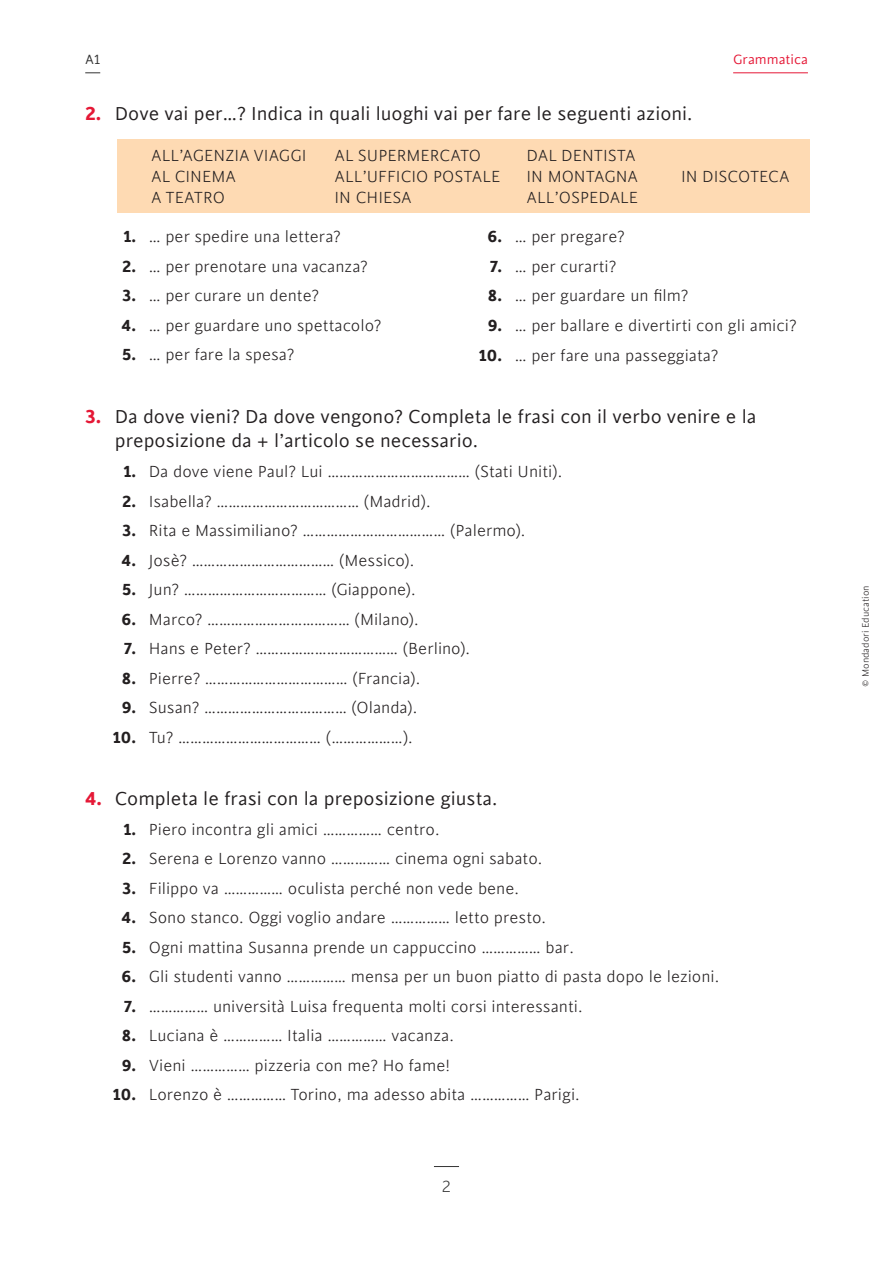
<style>
.page{position:relative;width:893px;height:1263px;background:#fff}
.page>*{position:absolute;margin:0;border:0;box-sizing:border-box;transform-origin:0 0}
.t1{font:21px/24px "Cinta";color:#231f20}
.t2{font:300 18px "Cinta";color:#231f20}
.t3{font:300 18px "Cinta";color:#333}
.t4{font:15px "Cinta";color:#e51836}
.t5{font:15px "Cinta";color:#333}
.t6{font:300 10.5px "Cinta";color:#231f20}
.s1{font-weight:700;color:#e51836}
.s2{font-weight:700}
</style>
<div class="page">
<svg style="left:434px;top:1166px;width:25px;height:1px"></svg>
<hr style="left:733px;top:72px;width:75px;height:1px;background:#e51836">
<svg style="left:85px;top:72px;width:15px;height:1px"></svg>
<div style="left:117px;top:139px;width:693px;height:73px;background:#fedab3"></div>
<p class="t5" style="left:85px;top:51px;width:16px">A1</p>
<p class="t4" style="left:733px;top:51px;width:76px">Grammatica</p>
<p class="t1" style="left:85px;top:102px;width:609px"><span class="s1">2.</span> Dove vai per…? Indica in quali luoghi vai per fare le seguenti azioni.</p>
<p class="t2" style="left:151px;top:145px;width:157px">ALL’AGENZIA VIAGGI</p>
<p class="t2" style="left:334px;top:145px;width:148px">AL SUPERMERCATO</p>
<p class="t2" style="left:526px;top:145px;width:111px">DAL DENTISTA</p>
<p class="t2" style="left:151px;top:166px;width:86px">AL CINEMA</p>
<p class="t2" style="left:334px;top:166px;width:167px">ALL’UFFICIO POSTALE</p>
<p class="t2" style="left:527px;top:166px;width:113px">IN MONTAGNA</p>
<p class="t2" style="left:681px;top:166px;width:110px">IN DISCOTECA</p>
<p class="t2" style="left:151px;top:187px;width:75px">A TEATRO</p>
<p class="t2" style="left:334px;top:187px;width:79px">IN CHIESA</p>
<p class="t2" style="left:527px;top:187px;width:113px">ALL’OSPEDALE</p>
<p class="t2" style="left:123px;top:227px;width:219px"><span class="s2">1.</span> … per spedire una lettera?</p>
<p class="t2" style="left:122px;top:256px;width:247px"><span class="s2">2.</span> … per prenotare una vacanza?</p>
<p class="t2" style="left:122px;top:286px;width:198px"><span class="s2">3.</span> … per curare un dente?</p>
<p class="t2" style="left:122px;top:315px;width:261px"><span class="s2">4.</span> … per guardare uno spettacolo?</p>
<p class="t2" style="left:122px;top:345px;width:174px"><span class="s2">5.</span> … per fare la spesa?</p>
<p class="t2" style="left:487px;top:227px;width:139px"><span class="s2">6.</span> … per pregare?</p>
<p class="t2" style="left:490px;top:256px;width:128px"><span class="s2">7.</span> … per curarti?</p>
<p class="t2" style="left:488px;top:286px;width:202px"><span class="s2">8.</span> … per guardare un film?</p>
<p class="t2" style="left:488px;top:315px;width:310px"><span class="s2">9.</span> … per ballare e divertirti con gli amici?</p>
<p class="t2" style="left:479px;top:346px;width:241px"><span class="s2">10.</span> … per fare una passeggiata?</p>
<p class="t1" style="left:115px;top:406px;width:643px;text-indent:-30px"><span class="s1">3.</span> Da dove vieni? Da dove vengono? Completa le frasi con il verbo venire e la preposizione da + l’articolo se necessario.</p>
<p class="t2" style="left:123px;top:462px;width:440px"><span class="s2">1.</span> Da dove viene Paul? Lui ……………………………… (Stati Uniti).</p>
<p class="t2" style="left:122px;top:491px;width:310px"><span class="s2">2.</span> Isabella? ……………………………… (Madrid).</p>
<p class="t2" style="left:122px;top:521px;width:405px"><span class="s2">3.</span> Rita e Massimiliano? ……………………………… (Palermo).</p>
<p class="t2" style="left:122px;top:550px;width:294px"><span class="s2">4.</span> Josè? ……………………………… (Messico).</p>
<p class="t2" style="left:122px;top:580px;width:295px"><span class="s2">5.</span> Jun? ……………………………… (Giappone).</p>
<p class="t2" style="left:122px;top:609px;width:299px"><span class="s2">6.</span> Marco? ……………………………… (Milano).</p>
<p class="t2" style="left:124px;top:639px;width:348px"><span class="s2">7.</span> Hans e Peter? ……………………………… (Berlino).</p>
<p class="t2" style="left:122px;top:668px;width:300px"><span class="s2">8.</span> Pierre? ……………………………… (Francia).</p>
<p class="t2" style="left:122px;top:698px;width:297px"><span class="s2">9.</span> Susan? ……………………………… (Olanda).</p>
<p class="t2" style="left:113px;top:727px;width:301px"><span class="s2">10.</span> Tu? ……………………………… (………………).</p>
<p class="t1" style="left:85px;top:787px;width:414px"><span class="s1">4.</span> Completa le frasi con la preposizione giusta.</p>
<p class="t2" style="left:123px;top:819px;width:318px"><span class="s2">1.</span> Piero incontra gli amici …………… centro.</p>
<p class="t2" style="left:122px;top:849px;width:422px"><span class="s2">2.</span> Serena e Lorenzo vanno …………… cinema ogni sabato.</p>
<p class="t2" style="left:122px;top:878px;width:398px"><span class="s2">3.</span> Filippo va …………… oculista perché non vede bene.</p>
<p class="t2" style="left:122px;top:908px;width:426px"><span class="s2">4.</span> Sono stanco. Oggi voglio andare …………… letto presto.</p>
<p class="t2" style="left:122px;top:937px;width:453px"><span class="s2">5.</span> Ogni mattina Susanna prende un cappuccino …………… bar.</p>
<p class="t2" style="left:122px;top:967px;width:599px"><span class="s2">6.</span> Gli studenti vanno …………… mensa per un buon piatto di pasta dopo le lezioni.</p>
<p class="t2" style="left:124px;top:996px;width:460px"><span class="s2">7.</span> …………… università Luisa frequenta molti corsi interessanti.</p>
<p class="t2" style="left:122px;top:1026px;width:333px"><span class="s2">8.</span> Luciana è …………… Italia …………… vacanza.</p>
<p class="t2" style="left:122px;top:1055px;width:330px"><span class="s2">9.</span> Vieni …………… pizzeria con me? Ho fame!</p>
<p class="t2" style="left:113px;top:1085px;width:468px"><span class="s2">10.</span> Lorenzo è …………… Torino, ma adesso abita …………… Parigi.</p>
<p class="t3" style="left:442px;top:1177px;width:11px">2</p>
<p class="t6" style="left:860px;top:687px;width:103px;rotate:-90deg">© Mondadori Education</p>
</div>
